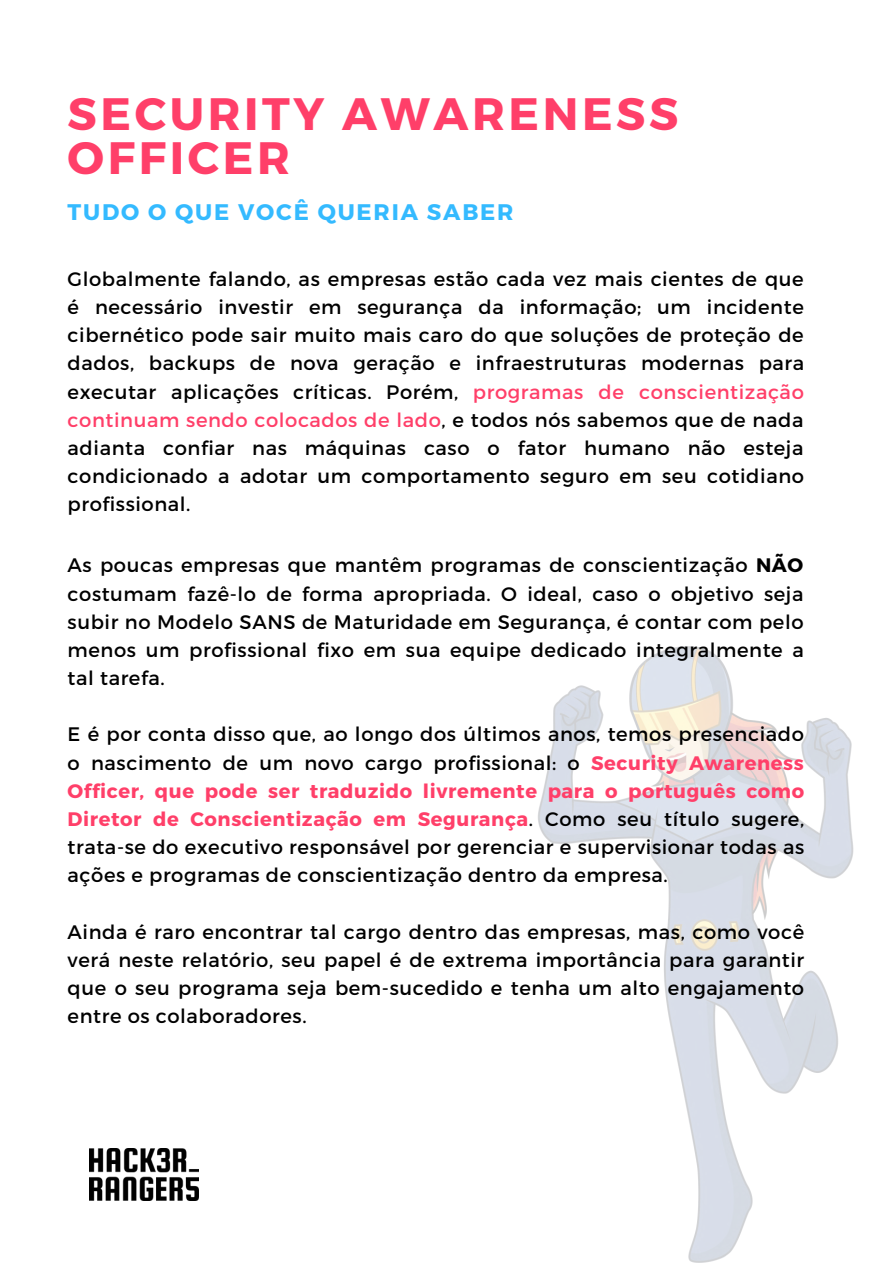
<style>
.page{position:relative;width:894px;height:1264px;background:#fff}
.page>*{position:absolute;margin:0;border:0;box-sizing:border-box;transform-origin:0 0}
.t1{font:700 45.3px/44px "Montserrat";letter-spacing:.08em;color:#ff3f69}
.t2{font:700 22.5px "Montserrat";letter-spacing:.08em;color:#34baff}
.t3{font:19.5px/28.2px "Montserrat";letter-spacing:.03em;color:#000;text-align:justify}
.s1{color:#ff3f69}
.s2{font-weight:700}
.s3{font-weight:700;color:#ff3f69}
</style>
<div class="page">
<img style="left:538px;top:646px;width:316px;height:617px">
<img style="left:89px;top:1148px;width:110px;height:52px">
<p class="t1" style="left:68px;top:90px;width:612px">SECURITY AWARENESS<br>OFFICER</p>
<p class="t2" style="left:68px;top:198px;width:447px">TUDO O QUE VOCÊ QUERIA SABER</p>
<p class="t3" style="left:68px;top:264px;width:738px">Globalmente falando, as empresas estão cada vez mais cientes de que é necessário investir em segurança da informação; um incidente cibernético pode sair muito mais caro do que soluções de proteção de dados, backups de nova geração e infraestruturas modernas para executar aplicações críticas. Porém, <span class="s1">programas de conscientização continuam sendo colocados de lado</span>, e todos nós sabemos que de nada adianta confiar nas máquinas caso o fator humano não esteja condicionado a adotar um comportamento seguro em seu cotidiano profissional.</p>
<p class="t3" style="left:68px;top:550px;width:737px">As poucas empresas que mantêm programas de conscientização <span class="s2">NÃO </span>costumam fazê-lo de forma apropriada. O ideal, caso o objetivo seja subir no Modelo SANS de Maturidade em Segurança, é contar com pelo menos um profissional fixo em sua equipe dedicado integralmente a tal tarefa.</p>
<p class="t3" style="left:68px;top:719px;width:738px">E é por conta disso que, ao longo dos últimos anos, temos presenciado o nascimento de um novo cargo profissional: o <span class="s3">Security Awareness Officer, que pode ser traduzido livremente para o português como Diretor de Conscientização em Segurança</span>. Como seu título sugere, trata-se do executivo responsável por gerenciar e supervisionar todas as ações e programas de conscientização dentro da empresa.</p>
<p class="t3" style="left:68px;top:916px;width:738px">Ainda é raro encontrar tal cargo dentro das empresas, mas, como você verá neste relatório, seu papel é de extrema importância para garantir que o seu programa seja bem-sucedido e tenha um alto engajamento entre os colaboradores.</p>
</div>
